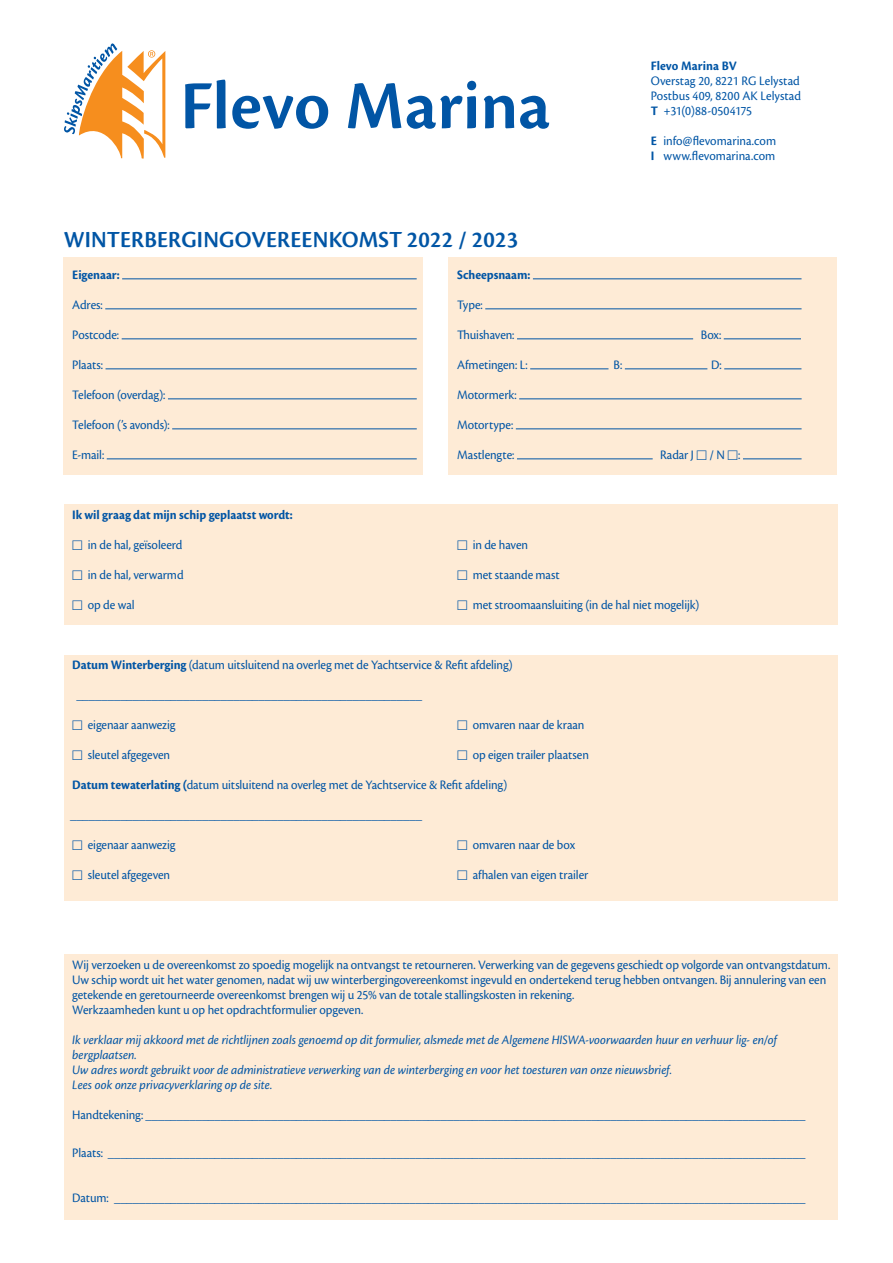
<style>
.page{position:relative;width:893px;height:1263px;background:#fff}
.page>*{position:absolute;margin:0;border:0;box-sizing:border-box;transform-origin:0 0}
.t1{font:600 71.25px "Cronos Pro";color:#0155a5}
._06__Kop{font:24px "Cronos Pro Semibold Subh";letter-spacing:.01em;color:#0155a5}
.platte_tekst{font:13.5px/15px "Cronos Pro";letter-spacing:-.005em;color:#0155a5;scale:.95 1}
.platte_tekst-2{font:italic 13.5px/15px "Cronos Pro";color:#0155a5;scale:.95 1}
.platte_tekst-3{font:700 13.5px "Cronos Pro";letter-spacing:-.005em;color:#0155a5;scale:.95 1}
.s1{font-weight:700}
</style>
<div class="page">
<div style="left:64px;top:655px;width:773px;height:246px;background:#feebd6"></div>
<div style="left:64px;top:954px;width:773px;height:265px;background:#feebd6"></div>
<div style="left:64px;top:258px;width:359px;height:217px;background:#feebd6"></div>
<hr style="left:122px;top:279px;width:295px;height:1px;background:#0155a5">
<hr style="left:105px;top:309px;width:312px;height:1px;background:#0155a5">
<hr style="left:122px;top:339px;width:295px;height:1px;background:#0155a5">
<hr style="left:106px;top:369px;width:311px;height:1px;background:#0155a5">
<hr style="left:168px;top:399px;width:249px;height:1px;background:#0155a5">
<hr style="left:172px;top:429px;width:245px;height:1px;background:#0155a5">
<hr style="left:107px;top:459px;width:310px;height:1px;background:#0155a5">
<div style="left:449px;top:258px;width:388px;height:217px;background:#feebd6"></div>
<hr style="left:533px;top:279px;width:268px;height:1px;background:#0155a5">
<hr style="left:485px;top:309px;width:316px;height:1px;background:#0155a5">
<hr style="left:517px;top:339px;width:176px;height:1px;background:#0155a5">
<hr style="left:530px;top:369px;width:78px;height:1px;background:#0155a5">
<hr style="left:625px;top:369px;width:82px;height:1px;background:#0155a5">
<hr style="left:724px;top:369px;width:77px;height:1px;background:#0155a5">
<hr style="left:519px;top:399px;width:283px;height:1px;background:#0155a5">
<hr style="left:516px;top:429px;width:286px;height:1px;background:#0155a5">
<hr style="left:517px;top:459px;width:136px;height:1px;background:#0155a5">
<hr style="left:743px;top:459px;width:59px;height:1px;background:#0155a5">
<div style="left:64px;top:504px;width:773px;height:120px;background:#feebd6"></div>
<hr style="left:724px;top:339px;width:77px;height:1px;background:#0155a5">
<svg style="left:64px;top:43px;width:101px;height:116px"></svg>
<p class="t1" style="left:180px;top:65px;width:372px">Flevo Marina</p>
<p class="platte_tekst-3" style="left:651px;top:58px;width:92px">Flevo Marina BV</p>
<p class="platte_tekst" style="left:651px;top:73px;width:158px">Overstag 20, 8221 RG Lelystad</p>
<p class="platte_tekst" style="left:651px;top:88px;width:160px">Postbus 409, 8200 AK Lelystad</p>
<p class="platte_tekst" style="left:651px;top:103px;width:108px"><span class="s1">T</span> +31(0)88-0504175</p>
<p class="platte_tekst" style="left:651px;top:133px;width:134px"><span class="s1">E</span> info@flevomarina.com</p>
<p class="platte_tekst" style="left:651px;top:148px;width:133px"><span class="s1">I</span> www.flevomarina.com</p>
<p class="_06__Kop" style="left:64px;top:226px;width:456px">WINTERBERGINGOVEREENKOMST 2022 / 2023</p>
<p class="platte_tekst-3" style="left:457px;top:267px;width:79px">Scheepsnaam:</p>
<p class="platte_tekst" style="left:457px;top:297px;width:29px">Type:</p>
<p class="platte_tekst" style="left:457px;top:327px;width:62px">Thuishaven:</p>
<p class="platte_tekst" style="left:701px;top:327px;width:23px">Box:</p>
<p class="platte_tekst" style="left:457px;top:357px;width:76px">Afmetingen: L:</p>
<p class="platte_tekst" style="left:614px;top:357px;width:11px">B:</p>
<p class="platte_tekst" style="left:711px;top:357px;width:13px">D:</p>
<p class="platte_tekst" style="left:457px;top:387px;width:64px">Motormerk:</p>
<p class="platte_tekst" style="left:457px;top:417px;width:61px">Motortype:</p>
<p class="platte_tekst" style="left:457px;top:447px;width:62px">Mastlengte:</p>
<p class="platte_tekst" style="left:660px;top:447px;width:86px">Radar J • / N •:</p>
<p class="platte_tekst-3" style="left:72px;top:267px;width:51px">Eigenaar:</p>
<p class="platte_tekst" style="left:72px;top:297px;width:34px">Adres:</p>
<p class="platte_tekst" style="left:72px;top:327px;width:51px">Postcode:</p>
<p class="platte_tekst" style="left:72px;top:357px;width:34px">Plaats:</p>
<p class="platte_tekst" style="left:72px;top:387px;width:100px">Telefoon (overdag):</p>
<p class="platte_tekst" style="left:72px;top:417px;width:104px">Telefoon (’s avonds):</p>
<p class="platte_tekst" style="left:72px;top:447px;width:35px">E-mail:</p>
<p class="platte_tekst-3" style="left:72px;top:507px;width:234px">Ik wil graag dat mijn schip geplaatst wordt:</p>
<p class="platte_tekst" style="left:72px;top:537px;width:117px">• in de hal, geïsoleerd</p>
<p class="platte_tekst" style="left:457px;top:537px;width:76px">• in de haven</p>
<p class="platte_tekst" style="left:72px;top:567px;width:119px">• in de hal, verwarmd</p>
<p class="platte_tekst" style="left:457px;top:567px;width:110px">• met staande mast</p>
<p class="platte_tekst" style="left:72px;top:597px;width:67px">• op de wal</p>
<p class="platte_tekst" style="left:457px;top:597px;width:256px">• met stroomaansluiting (in de hal niet mogelijk)</p>
<p class="platte_tekst" style="left:72px;top:657px;width:465px"><span class="s1">Datum Winterberging</span> (datum uitsluitend na overleg met de Yachtservice &amp; Refit afdeling)</p>
<p class="platte_tekst" style="left:76px;top:687px;width:365px">_______________________________________________________</p>
<p class="platte_tekst" style="left:72px;top:717px;width:110px">• eigenaar aanwezig</p>
<p class="platte_tekst" style="left:457px;top:717px;width:136px">• omvaren naar de kraan</p>
<p class="platte_tekst" style="left:72px;top:747px;width:104px">• sleutel afgegeven</p>
<p class="platte_tekst" style="left:457px;top:747px;width:140px">• op eigen trailer plaatsen</p>
<p class="platte_tekst" style="left:72px;top:777px;width:459px"><span class="s1">Datum tewaterlating (</span>datum uitsluitend na overleg met de Yachtservice &amp; Refit afdeling)</p>
<p class="platte_tekst" style="left:70px;top:807px;width:372px">________________________________________________________</p>
<p class="platte_tekst" style="left:72px;top:837px;width:110px">• eigenaar aanwezig</p>
<p class="platte_tekst" style="left:457px;top:837px;width:126px">• omvaren naar de box</p>
<p class="platte_tekst" style="left:72px;top:867px;width:104px">• sleutel afgegeven</p>
<p class="platte_tekst" style="left:457px;top:867px;width:140px">• afhalen van eigen trailer</p>
<p class="platte_tekst" style="left:72px;top:957px;width:799px">Wij verzoeken u de overeenkomst zo spoedig mogelijk na ontvangst te retourneren. Verwerking van de gegevens geschiedt op volgorde van ontvangstdatum.<br>Uw schip wordt uit het water genomen, nadat wij uw winterbergingovereenkomst ingevuld en ondertekend terug hebben ontvangen. Bij annulering van een getekende en geretourneerde overeenkomst brengen wij u 25% van de totale stallingskosten in rekening.</p>
<p class="platte_tekst" style="left:72px;top:1002px;width:308px">Werkzaamheden kunt u op het opdrachtformulier opgeven.</p>
<p class="platte_tekst-2" style="left:72px;top:1032px;width:743px">Ik verklaar mij akkoord met de richtlijnen zoals genoemd op dit formulier, alsmede met de Algemene HISWA-voorwaarden huur en verhuur lig- en/of bergplaatsen.</p>
<p class="platte_tekst-2" style="left:72px;top:1062px;width:633px">Uw adres wordt gebruikt voor de administratieve verwerking van de winterberging en voor het toesturen van onze nieuwsbrief.</p>
<p class="platte_tekst-2" style="left:72px;top:1077px;width:212px">Lees ook onze privacyverklaring op de site.</p>
<p class="platte_tekst" style="left:72px;top:1107px;width:773px">Handtekening: _________________________________________________________________________________________________________</p>
<p class="platte_tekst" style="left:72px;top:1145px;width:773px">Plaats: _______________________________________________________________________________________________________________</p>
<p class="platte_tekst" style="left:72px;top:1190px;width:773px">Datum: ______________________________________________________________________________________________________________</p>
</div>
